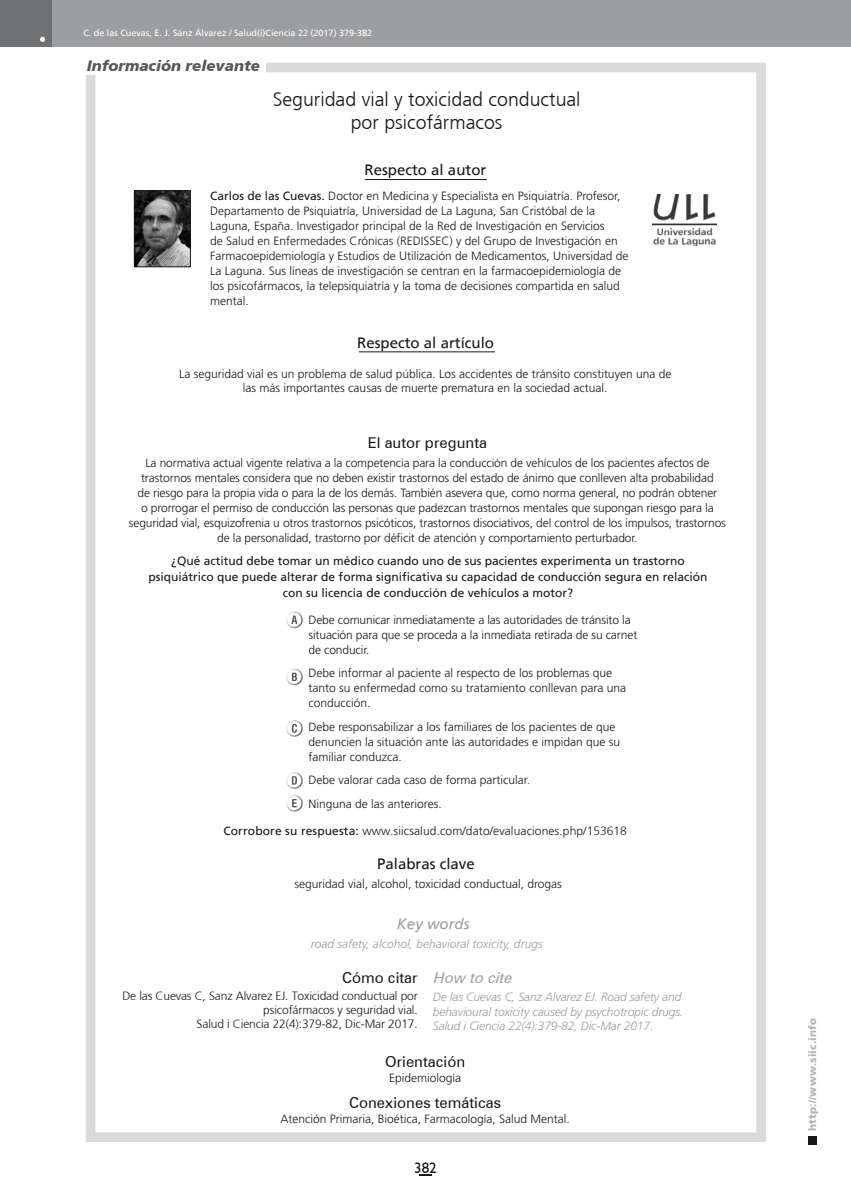
<style>
.page{position:relative;width:851px;height:1191px;background:#fff}
.page>*{position:absolute;margin:0;border:0;box-sizing:border-box;transform-origin:0 0}
.t1{font:300 19.5px/22.5px "Frutiger";color:#1a171c;text-align:center}
.t2{font:15px "Zurich BT";color:#1a171c}
.t3{font:15px "Frutiger";color:#1a171c}
.t4{font:italic 900 15px "Frutiger";color:#58585a}
.t5{font:italic 15px "Zurich BT";color:#9d9ea0}
.t6{font:italic 15px "Frutiger";color:#9d9ea0}
.t7{font:15px "Humanist 521 BT";color:#1a171c}
.t8{font:300 12px/15px "Frutiger LT Std";color:#1a171c}
.t9{font:12px/15.8px "Frutiger LT Std";color:#1a171c;text-align:center}
.t10{font:italic 300 12px/14.4px "Frutiger LT Std";letter-spacing:-.01em;color:#9d9ea0}
.t11{font:300 12px/14px "Frutiger";letter-spacing:-.01em;color:#1a171c;text-align:right}
.t12{font:900 10.5px "Frutiger";letter-spacing:.015em;color:#b1b3b4}
.t13{font:9px "Frutiger";color:#fff}
.s1{font-weight:400}
.s2{font-family:"Frutiger"}
</style>
<div class="page">
<div style="left:808px;top:1135px;width:8px;height:9px;background:#1a171c"></div>
<svg style="left:419px;top:1174px;width:12px;height:2px"></svg>
<div style="left:51px;top:0;width:799px;height:47px;background:#9d9ea0"></div>
<div style="left:0;top:0;width:51px;height:47px;background:#707173"></div>
<svg style="left:40px;top:36px;width:6px;height:6px"></svg>
<div style="left:86px;top:63px;width:679px;height:1079px;border:10px solid #d9dadb"></div>
<div style="left:87px;top:57px;width:179px;height:18px;background:#fff"></div>
<svg style="left:286px;top:611px;width:17px;height:18px"></svg>
<svg style="left:286px;top:720px;width:17px;height:17px"></svg>
<svg style="left:286px;top:668px;width:17px;height:18px"></svg>
<svg style="left:286px;top:772px;width:17px;height:40px"></svg>
<hr style="left:359px;top:351px;width:136px;height:1px;background:#1a171c">
<hr style="left:364px;top:179px;width:123px;height:1px;background:#1a171c">
<img style="left:136px;top:192px;width:53px;height:73px">
<div style="left:134px;top:190px;width:57px;height:77px;border:1px solid #1a171c"></div>
<img style="left:652px;top:195px;width:64px;height:50px">
<p class="t13" style="left:83px;top:27px;width:290px">C. de las Cuevas, E. J. Sánz Álvarez / Salud(i)Ciencia 22 (2017) 379-382</p>
<p class="t4" style="left:87px;top:57px;width:174px">Información relevante</p>
<h1 class="t1" style="left:273px;top:88px;width:309px">Seguridad vial y toxicidad conductual por psicofármacos</h1>
<p class="t3" style="left:364px;top:161px;width:123px">Respecto al autor</p>
<p class="t8" style="left:210px;top:188px;width:420px"><span class="s1">Carlos de las Cuevas.</span> Doctor en Medicina y Especialista en Psiquiatría. Profesor, Departamento de Psiquiatría, Universidad de La Laguna, San Cristóbal de la Laguna, España. Investigador principal de la Red de Investigación en Servicios<br>de Salud en Enfermedades Crónicas (REDISSEC) y del Grupo de Investigación en Farmacoepidemiología y Estudios de Utilización de Medicamentos, Universidad de La Laguna. Sus líneas de investigación se centran en la farmacoepidemiología de los psicofármacos, la telepsiquiatría y la toma de decisiones compartida en salud mental.</p>
<p class="t3" style="left:357px;top:333px;width:138px">Respecto al artículo</p>
<p class="t8" style="left:179px;top:367px;width:493px;line-height:14.4px;text-align:center">La seguridad vial es un problema de salud pública. Los accidentes de tránsito constituyen una de las más importantes causas de muerte prematura en la sociedad actual.</p>
<p class="t2" style="left:367px;top:434px;width:121px">El autor pregunta</p>
<p class="t8" style="left:129px;top:456px;width:598px;text-align:center">La normativa actual vigente relativa a la competencia para la conducción de vehículos de los pacientes afectos de trastornos mentales considera que no deben existir trastornos del estado de ánimo que conlleven alta probabilidad<br>de riesgo para la propia vida o para la de los demás. También asevera que, como norma general, no podrán obtener<br>o prorrogar el permiso de conducción las personas que padezcan trastornos mentales que supongan riesgo para la seguridad vial, esquizofrenia u otros trastornos psicóticos, trastornos disociativos, del control de los impulsos, trastornos de la personalidad, trastorno por déficit de atención y comportamiento perturbador.</p>
<p class="t9" style="left:148px;top:553px;width:560px">¿Qué actitud debe tomar un médico cuando uno de sus pacientes experimenta un trastorno psiquiátrico que puede alterar de forma significativa su capacidad de conducción segura en relación con su licencia de conducción de vehículos a motor?</p>
<p class="t8" style="left:308px;top:612px;width:330px">Debe comunicar inmediatamente a las autoridades de tránsito la situación para que se proceda a la inmediata retirada de su carnet de conducir.</p>
<p class="t8" style="left:308px;top:665px;width:319px">Debe informar al paciente al respecto de los problemas que tanto su enfermedad como su tratamiento conllevan para una conducción.</p>
<p class="t8" style="left:308px;top:719px;width:313px">Debe responsabilizar a los familiares de los pacientes de que denuncien la situación ante las autoridades e impidan que su familiar conduzca.</p>
<p class="t8" style="left:308px;top:768px;width:223px;line-height:23.5px">Debe valorar cada caso de forma particular.<br>Ninguna de las anteriores.</p>
<p class="t8" style="left:223px;top:823px;width:405px"><span class="s1">Corrobore su respuesta:</span> www.siicsalud.com/dato/evaluaciones.php/<span class="s2">153618</span></p>
<p class="t3" style="left:377px;top:855px;width:99px">Palabras clave</p>
<p class="t8" style="left:294px;top:876px;width:269px">seguridad vial, alcohol, toxicidad conductual, drogas</p>
<p class="t6" style="left:397px;top:914px;width:74px">Key words</p>
<p class="t10" style="left:311px;top:937px;width:233px">road safety, alcohol, behavioral toxicity, drugs</p>
<p class="t2" style="left:342px;top:968px;width:77px">Cómo citar</p>
<p class="t11" style="left:122px;top:989px;width:297px">De las Cuevas C, Sanz Alvarez EJ. Toxicidad conductual por psicofármacos y seguridad vial.<br>Salud i Ciencia 22(4):379-82, Dic-Mar 2017.</p>
<p class="t5" style="left:433px;top:968px;width:84px">How to cite</p>
<p class="t10" style="left:433px;top:990px;width:252px">De las Cuevas C, Sanz Alvarez EJ. Road safety and behavioural toxicity caused by psychotropic drugs.<br>Salud i Ciencia 22(4):379-82, Dic-Mar 2017.</p>
<p class="t2" style="left:385px;top:1052px;width:82px">Orientación</p>
<p class="t8" style="left:389px;top:1070px;width:74px">Epidemiología</p>
<p class="t2" style="left:349px;top:1093px;width:153px">Conexiones temáticas</p>
<p class="t8" style="left:280px;top:1111px;width:291px">Atención Primaria, Bioética, Farmacología, Salud Mental.</p>
<p class="t7" style="left:414px;top:1158px;width:24px">382</p>
<p class="t12" style="left:806px;top:1130px;width:114px;rotate:-90deg">http://www.siic.info</p>
</div>
